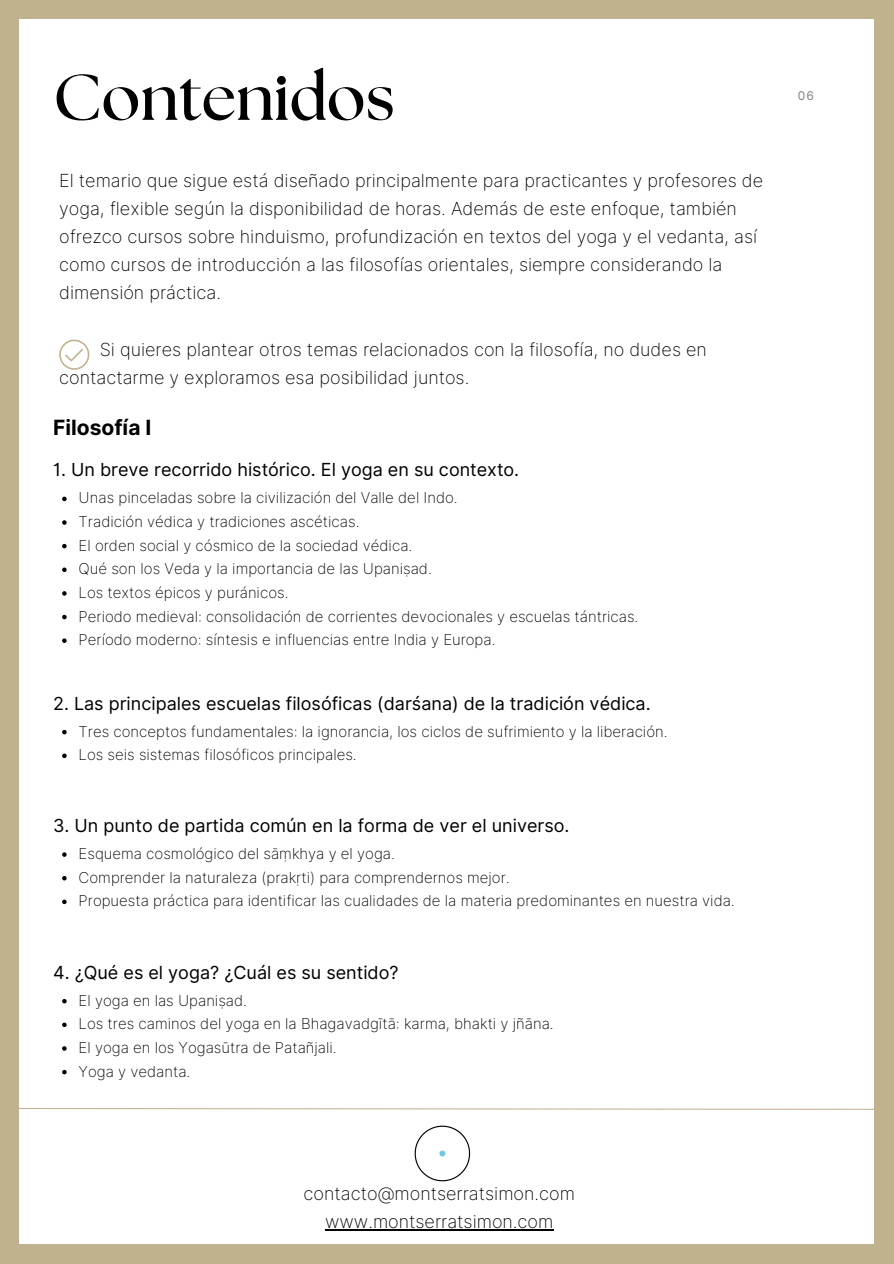
<style>
.page{position:relative;width:894px;height:1264px;background:#fff}
.page>*{position:absolute;margin:0;border:0;box-sizing:border-box;transform-origin:0 0}
.t1{font:700 64.5px "The Seasons";color:#000}
.t2{font:700 21px "Inter";color:#000}
.t3{font:200 18px/28.2px "Inter";color:#000}
.t4{font:18px "Inter";color:#000}
.t5{font:200 15px "Inter";color:#000}
.t6{font:12px "Inter";color:#7f7f7f}
</style>
<div class="page">
<div style="left:0;top:0;width:893px;height:1263px;background:#c1b28f"></div>
<div style="left:19px;top:19px;width:854px;height:1224px;background:#fff"></div>
<svg style="left:19px;top:1107px;width:855px;height:3px"></svg>
<img style="left:346px;top:1107px;width:187px;height:75px">
<hr style="left:325px;top:1229px;width:228px;height:1px;background:#000">
<svg style="left:59px;top:339px;width:30px;height:31px"></svg>
<svg style="left:62px;top:496px;width:5px;height:5px"></svg>
<svg style="left:62px;top:520px;width:5px;height:5px"></svg>
<svg style="left:62px;top:544px;width:5px;height:4px"></svg>
<svg style="left:62px;top:567px;width:5px;height:5px"></svg>
<svg style="left:62px;top:591px;width:5px;height:4px"></svg>
<svg style="left:62px;top:615px;width:5px;height:4px"></svg>
<svg style="left:62px;top:638px;width:5px;height:5px"></svg>
<svg style="left:62px;top:730px;width:5px;height:4px"></svg>
<svg style="left:62px;top:753px;width:5px;height:5px"></svg>
<svg style="left:62px;top:852px;width:5px;height:4px"></svg>
<svg style="left:62px;top:876px;width:5px;height:4px"></svg>
<svg style="left:62px;top:899px;width:5px;height:5px"></svg>
<svg style="left:62px;top:999px;width:5px;height:4px"></svg>
<svg style="left:62px;top:1022px;width:5px;height:5px"></svg>
<svg style="left:62px;top:1046px;width:5px;height:4px"></svg>
<svg style="left:62px;top:1069px;width:5px;height:5px"></svg>
<h3 class="t1" style="left:53px;top:68px;width:343px">Contenidos</h3>
<p class="t3" style="left:59px;top:166px;width:705px">El temario que sigue está diseñado principalmente para practicantes y profesores de yoga, flexible según la disponibilidad de horas. Además de este enfoque, también ofrezco cursos sobre hinduismo, profundización en textos del yoga y el vedanta, así como cursos de introducción a las filosofías orientales, siempre considerando la dimensión práctica.</p>
<h3 class="t3" style="left:59px;top:335px;width:649px;text-indent:41px">Si quieres plantear otros temas relacionados con la filosofía, no dudes en contactarme y exploramos esa posibilidad juntos.</h3>
<h3 class="t2" style="left:53px;top:414px;width:100px">Filosofía I</h3>
<p class="t4" style="left:53px;top:459px;width:467px">1. Un breve recorrido histórico. El yoga en su contexto.</p>
<p class="t5" style="left:79px;top:489px;width:380px">Unas pinceladas sobre la civilización del Valle del Indo.</p>
<p class="t5" style="left:79px;top:512px;width:282px">Tradición védica y tradiciones ascéticas.</p>
<p class="t5" style="left:79px;top:536px;width:335px">El orden social y cósmico de la sociedad védica.</p>
<p class="t5" style="left:79px;top:559px;width:354px">Qué son los Veda y la importancia de las Upaniṣad.</p>
<p class="t5" style="left:79px;top:583px;width:211px">Los textos épicos y puránicos.</p>
<p class="t5" style="left:79px;top:607px;width:561px">Periodo medieval: consolidación de corrientes devocionales y escuelas tántricas.</p>
<h3 class="t5" style="left:79px;top:630px;width:418px">Período moderno: síntesis e influencias entre India y Europa.</h3>
<p class="t4" style="left:53px;top:692px;width:599px">2. Las principales escuelas filosóficas (darśana) de la tradición védica.</p>
<p class="t5" style="left:79px;top:722px;width:590px">Tres conceptos fundamentales: la ignorancia, los ciclos de sufrimiento y la liberación.</p>
<p class="t5" style="left:79px;top:745px;width:280px">Los seis sistemas filosóficos principales.</p>
<p class="t4" style="left:53px;top:814px;width:517px">3. Un punto de partida común en la forma de ver el universo.</p>
<p class="t5" style="left:79px;top:844px;width:318px">Esquema cosmológico del sāṃkhya y el yoga.</p>
<h3 class="t5" style="left:79px;top:868px;width:432px">Comprender la naturaleza (prakṛti) para comprendernos mejor.</h3>
<p class="t5" style="left:79px;top:891px;width:657px">Propuesta práctica para identificar las cualidades de la materia predominantes en nuestra vida.</p>
<p class="t4" style="left:53px;top:961px;width:347px">4. ¿Qué es el yoga? ¿Cuál es su sentido?</p>
<p class="t5" style="left:79px;top:991px;width:170px">El yoga en las Upaniṣad.</p>
<p class="t5" style="left:79px;top:1014px;width:476px">Los tres caminos del yoga en la Bhagavadgītā: karma, bhakti y jñāna.</p>
<p class="t5" style="left:79px;top:1038px;width:260px">El yoga en los Yogasūtra de Patañjali.</p>
<h3 class="t5" style="left:79px;top:1062px;width:113px">Yoga y vedanta.</h3>
<p class="t6" style="left:797px;top:89px;width:18px">06</p>
<p class="t3" style="left:303px;top:1179px;width:273px">contacto@montserratsimon.com</p>
<h3 class="t3" style="left:325px;top:1207px;width:230px">www.montserratsimon.com</h3>
</div>
